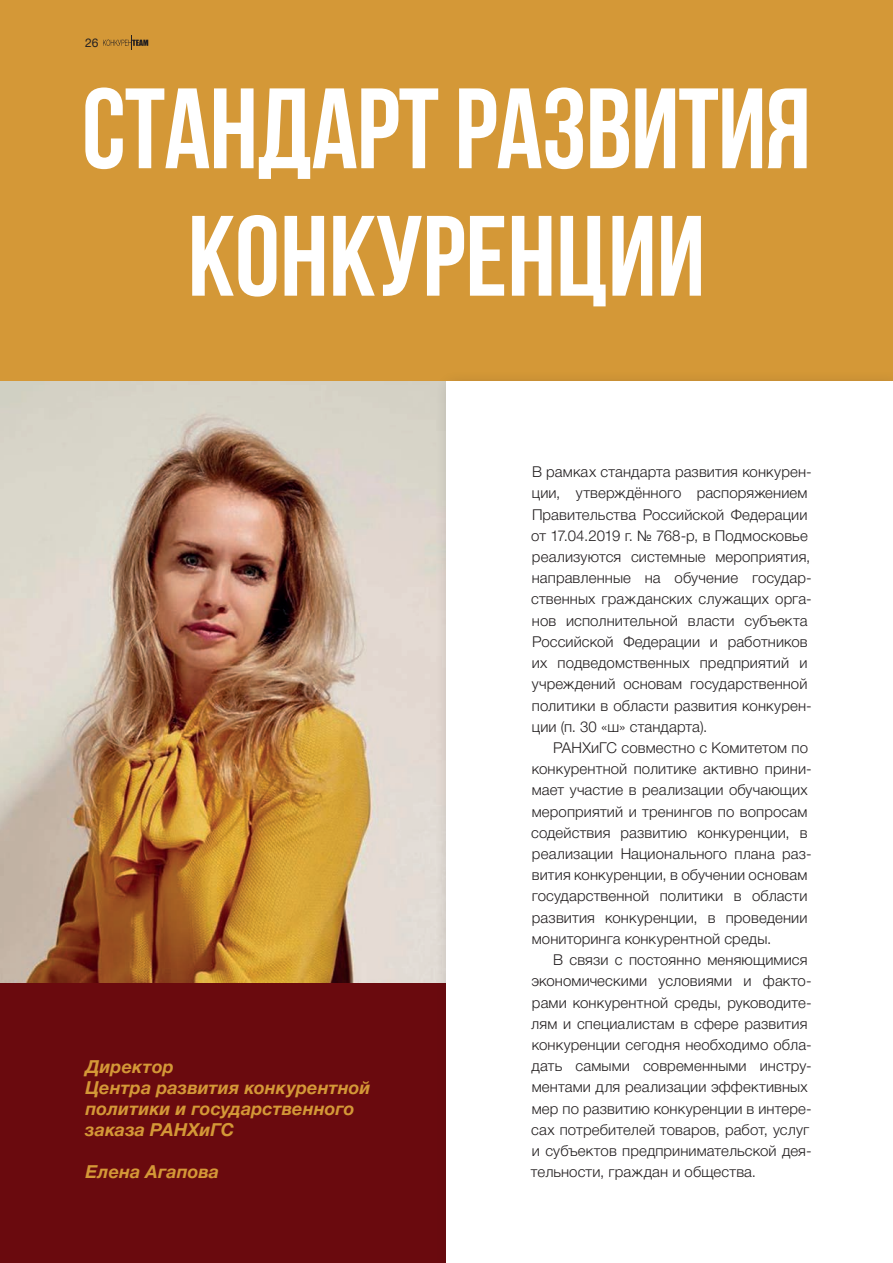
<style>
.page{position:relative;width:893px;height:1263px;background:#fff}
.page>*{position:absolute;margin:0;border:0;box-sizing:border-box;transform-origin:0 0}
.Выделение_сноски_в_с{font:700 114px "Bebas Neue";letter-spacing:-.01em;color:#fff}
.t1{font:italic 700 18px "Helvetica Neue Cyr";letter-spacing:.005em;color:#d49837}
.t2{font:300 15px/21.1px "Helvetica Neue Cyr";letter-spacing:.005em;color:#231f20}
.t3{font:12px "Helvetica Neue Cyr";color:#231f20}
</style>
<div class="page">
<div style="left:0;top:0;width:893px;height:982px;background:#d49837"></div>
<div style="left:0;top:982px;width:893px;height:281px;background:#6a0a0e"></div>
<img style="left:0;top:381px;width:435px;height:601px">
<div style="left:435px;top:370px;width:458px;height:893px;background:#231f20;opacity:.2"></div>
<div style="left:446px;top:381px;width:447px;height:882px;background:#fff"></div>
<svg style="left:103px;top:36px;width:45px;height:14px"></svg>
<p class="t3" style="left:85px;top:36px;width:15px">26</p>
<p class="Выделение_сноски_в_с" style="left:82px;top:66px;width:731px">Стандарт развития</p>
<p class="Выделение_сноски_в_с" style="left:188px;top:194px;width:519px">конкуренции</p>
<p class="t1" style="left:85px;top:1056px;width:90px">Директор</p>
<p class="t1" style="left:86px;top:1077px;width:286px">Центра развития конкурентной</p>
<p class="t1" style="left:85px;top:1098px;width:271px">политики и государственного</p>
<p class="t1" style="left:85px;top:1119px;width:151px">заказа РАНХиГС</p>
<p class="t1" style="left:86px;top:1161px;width:135px">Елена Агапова</p>
<p class="t2" style="left:531px;top:461px;width:282px">В рамках стандарта развития конкурен&shy;ции, утверждённого распоряжением Правительства Российской Федерации от 17.04.2019 г. № 768-р, в Подмосковье реализуются системные мероприятия, направленные на обучение государ&shy;ственных гражданских служащих орга&shy;нов исполнительной власти субъекта Российской Федерации и работников их подведомственных предприятий и учреждений основам государственной политики в области развития конкурен&shy;ции (п. 30 «ш» стандарта).</p>
<p class="t2" style="left:531px;top:737px;width:282px;text-indent:22px">РАНХиГС совместно с Комитетом по конкурентной политике активно прини&shy;мает участие в реализации обучающих мероприятий и тренингов по вопросам содействия развитию конкуренции, в реализации Национального плана раз&shy;вития конкуренции, в обучении основам государственной политики в области развития конкуренции, в проведении мониторинга конкурентной среды.</p>
<p class="t2" style="left:531px;top:949px;width:282px;text-indent:22px">В связи с постоянно меняющимися экономическими условиями и факто&shy;рами конкурентной среды, руководите&shy;лям и специалистам в сфере развития конкуренции сегодня необходимо обла&shy;дать самыми современными инстру&shy;ментами для реализации эффективных мер по развитию конкуренции в интере&shy;сах потребителей товаров, работ, услуг и субъектов предпринимательской дея&shy;тельности, граждан и общества.</p>
</div>
